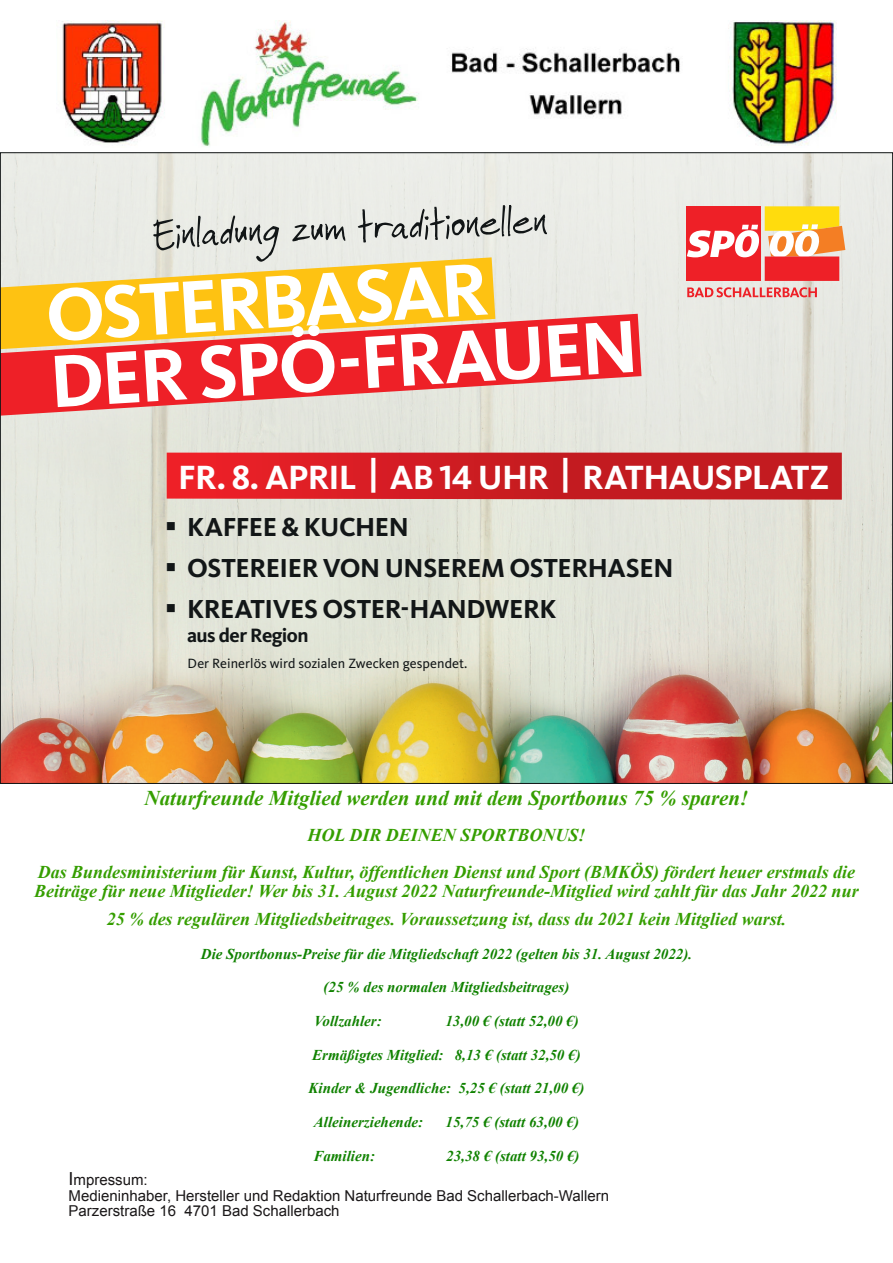
<style>
.page{position:relative;width:893px;height:1263px;background:#fff}
.page>*{position:absolute;margin:0;border:0;box-sizing:border-box;transform-origin:0 0}
.t1{font:700 76.95px/65.4px "Kievit OT";color:#fff}
.t2{font:700 34.8px "Kievit OT";letter-spacing:-.02em;color:#fff}
.t3{font:700 27px "Kievit OT";letter-spacing:-.015em;color:#121617}
.t4{font:italic 700 21px "Times New Roman";color:#359e00}
.t5{font:700 20.1px "Kievit OT";letter-spacing:-.025em;color:#121617}
.t6{font:italic 700 18px/36.8px "Times New Roman";color:#359e00;text-align:center}
.t7{font:italic 700 15px "Times New Roman";color:#108200}
.t8{font:15px/15.5px "Arial";color:#1a1718}
.t9{font:13.95px "Kievit OT";color:#121617}
.s1{font-size:18px}
</style>
<div class="page">
<img style="left:61px;top:20px;width:776px;height:126px">
<img style="left:2px;top:716px;width:889px;height:66px">
<svg style="left:2px;top:154px;width:889px;height:562px;fill:#e3e5db"></svg>
<svg style="left:167px;top:453px;width:675px;height:47px"></svg>
<svg style="left:2px;top:257px;width:493px;height:57px;fill:#fec212"></svg>
<svg style="left:2px;top:314px;width:639px;height:102px;fill:#ee2027"></svg>
<svg style="left:687px;top:287px;width:130px;height:10px"></svg>
<svg style="left:687px;top:206px;width:158px;height:75px"></svg>
<svg style="left:153px;top:205px;width:394px;height:57px"></svg>
<h1 class="t1" style="left:44px;top:281px;width:591px;rotate:-3deg">OSTERBASAR<br>DER SPÖ-FRAUEN</h1>
<h2 class="t2" style="left:178px;top:457px;width:652px">FR. 8. APRIL | AB 14 UHR | RATHAUSPLATZ</h2>
<h3 class="t3" style="left:165px;top:511px;width:246px">▪ KAFFEE &amp; KUCHEN</h3>
<h3 class="t3" style="left:165px;top:552px;width:510px">▪ OSTEREIER VON UNSEREM OSTERHASEN</h3>
<h3 class="t3" style="left:165px;top:593px;width:393px">▪ KREATIVES OSTER-HANDWERK</h3>
<p class="t5" style="left:187px;top:623px;width:123px">aus der Region</p>
<p class="t9" style="left:188px;top:655px;width:281px">Der Reinerlös wird sozialen Zwecken gespendet.</p>
<p class="t4" style="left:145px;top:790px;width:605px">Naturfreunde Mitglied werden und mit dem Sportbonus 75 % sparen!</p>
<p class="t6" style="left:38px;top:819px;width:819px">HOL DIR DEINEN SPORTBONUS!<br>Das Bundesministerium für Kunst, Kultur, öffentlichen Dienst und Sport (BMKÖS) fördert heuer erstmals die</p>
<p class="t6" style="left:34px;top:879px;width:826px;line-height:28.2px">Beiträge für neue Mitglieder! Wer bis 31. August 2022 Naturfreunde-Mitglied wird zahlt für das Jahr 2022 nur<br>25 % des regulären Mitgliedsbeitrages. Voraussetzung ist, dass du 2021 kein Mitglied warst.</p>
<p class="t7" style="left:201px;top:948px;width:493px">Die Sportbonus-Preise für die Mitgliedschaft 2022 (gelten bis 31. August 2022).</p>
<p class="t7" style="left:324px;top:982px;width:247px">(25 % des normalen Mitgliedsbeitrages)</p>
<p class="t7" style="left:314px;top:1016px;width:69px">Vollzahler:</p>
<p class="t7" style="left:445px;top:1016px;width:135px">13,00 € (statt 52,00 €)</p>
<p class="t7" style="left:312px;top:1049px;width:270px">Ermäßigtes Mitglied: 8,13 € (statt 32,50 €)</p>
<p class="t7" style="left:309px;top:1083px;width:277px">Kinder &amp; Jugendliche: 5,25 € (statt 21,00 €)</p>
<p class="t7" style="left:314px;top:1117px;width:111px">Alleinerziehende:</p>
<p class="t7" style="left:446px;top:1117px;width:135px">15,75 € (statt 63,00 €)</p>
<p class="t7" style="left:313px;top:1150px;width:63px">Familien:</p>
<p class="t7" style="left:446px;top:1150px;width:135px">23,38 € (statt 93,50 €)</p>
<p class="t8" style="left:69px;top:1173px;width:542px"><span class="s1">I</span>mpressum:<br>Medieninhaber, Hersteller und Redaktion Naturfreunde Bad Schallerbach-Wallern<br>Parzerstraße 16 4701 Bad Schallerbach</p>
</div>
